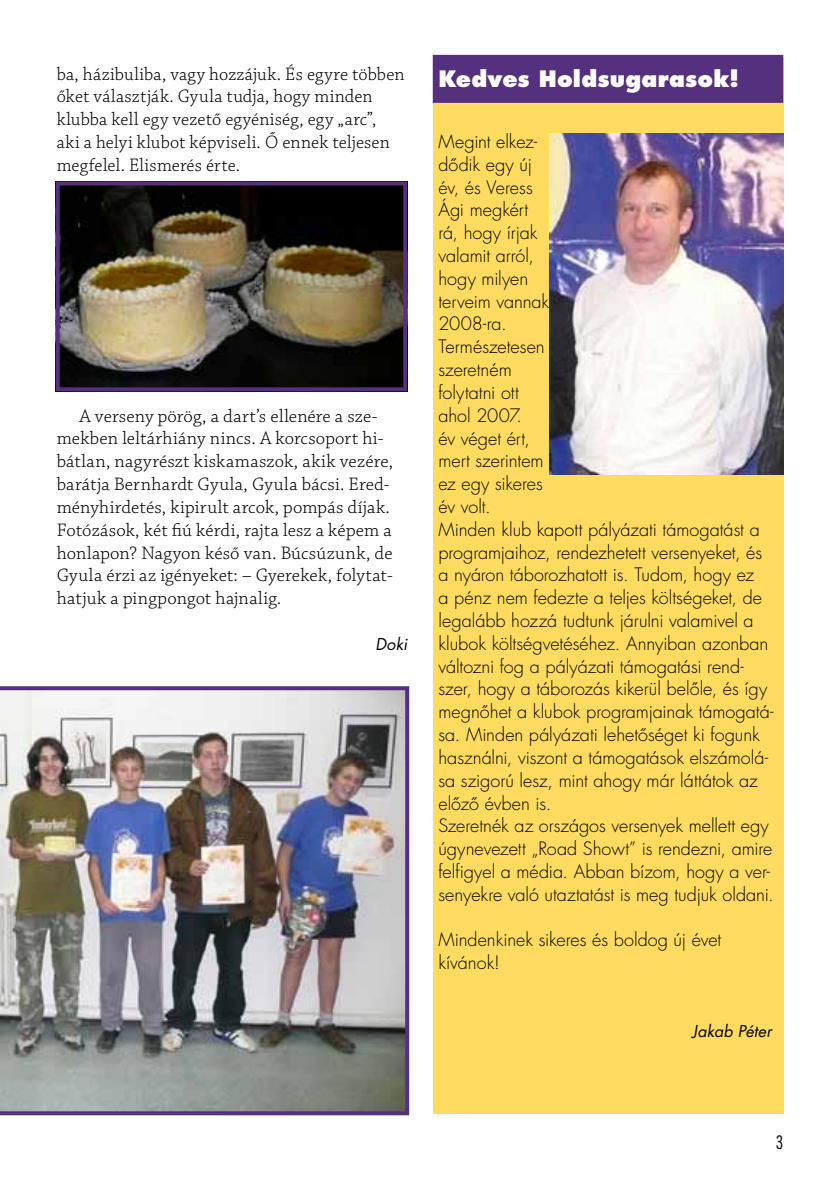
<style>
.page{position:relative;width:840px;height:1191px;background:#fff}
.page>*{position:absolute;margin:0;border:0;box-sizing:border-box;transform-origin:0 0}
.t1{font:800 22px "Futura Std";letter-spacing:.01em;color:#fff}
.t2{font:300 19px/22.8px "Chaparral Pro";letter-spacing:.01em;color:#000}
.t3{font:300 18px/22.8px "Futura Std";color:#000}
.t4{font:300 condensed 18px "Futura Std";color:#000}
.t5{font:italic 16px "Futura Std";letter-spacing:.01em;color:#000}
</style>
<div class="page">
<div style="left:432px;top:57px;width:350px;height:1056px;background:#ffdc5f"></div>
<div style="left:432px;top:55px;width:350px;height:48px;background:#54307e"></div>
<img style="left:61px;top:186px;width:341px;height:200px">
<div style="left:56px;top:181px;width:351px;height:210px;border:4px solid #54307e"></div>
<img style="left:0;top:686px;width:409px;height:429px">
<img style="left:549px;top:134px;width:233px;height:341px">
<p class="t2" style="left:57px;top:63px;width:349px">ba, házibuliba, vagy hozzájuk. És egyre többen őket választják. Gyula tudja, hogy minden klubba kell egy vezető egyéniség, egy „arc”,<br>aki a helyi klubot képviseli. Ő ennek teljesen megfelel. Elismerés érte.</p>
<p class="t2" style="left:57px;top:405px;width:337px;text-indent:23px">A verseny pörög, a dart’s ellenére a sze&shy;mekben leltárhiány nincs. A korcsoport hi&shy;bátlan, nagyrészt kiskamaszok, akik vezére, barátja Bernhardt Gyula, Gyula bácsi. Ered&shy;ményhirdetés, kipirult arcok, pompás díjak.<br>Fotózások, két fiú kérdi, rajta lesz a képem a honlapon? Nagyon késő van. Búcsúzunk, de Gyula érzi az igényeket: – Gyerekek, folytat&shy;hatjuk a pingpongot hajnalig.</p>
<p class="t5" style="left:375px;top:633px;width:33px">Doki</p>
<p class="t1" style="left:438px;top:64px;width:302px">Kedves Holdsugarasok!</p>
<p class="t3" style="left:438px;top:130px;width:336px">Megint elkez-<br>dődik egy új<br>év, és Veress<br>Ági megkért<br>rá, hogy írjak<br>valamit arról,<br>hogy milyen<br>terveim vannak<br>2008-ra.<br>Természetesen<br>szeretném<br>folytatni ott<br>ahol 2007.<br>év véget ért,<br>mert szerintem<br>ez egy sikeres<br>év volt.<br>Minden klub kapott pályázati támogatást a programjaihoz, rendezhetett versenyeket, és a nyáron táborozhatott is. Tudom, hogy ez<br>a pénz nem fedezte a teljes költségeket, de legalább hozzá tudtunk járulni valamivel a klubok költségvetéséhez. Annyiban azonban változni fog a pályázati támogatási rend&shy;szer, hogy a táborozás kikerül belőle, és így megnőhet a klubok programjainak támogatá&shy;sa. Minden pályázati lehetőséget ki fogunk használni, viszont a támogatások elszámolá&shy;sa szigorú lesz, mint ahogy már láttátok az előző évben is.<br>Szeretnék az országos versenyek mellett egy úgynevezett „Road Showt” is rendezni, amire felfigyel a média. Abban bízom, hogy a ver&shy;senyekre való utaztatást is meg tudjuk oldani.</p>
<p class="t3" style="left:438px;top:928px;width:284px">Mindenkinek sikeres és boldog új évet kívánok!</p>
<p class="t5" style="left:691px;top:1020px;width:81px">Jakab Péter</p>
<p class="t4" style="left:775px;top:1130px;width:9px">3</p>
</div>
